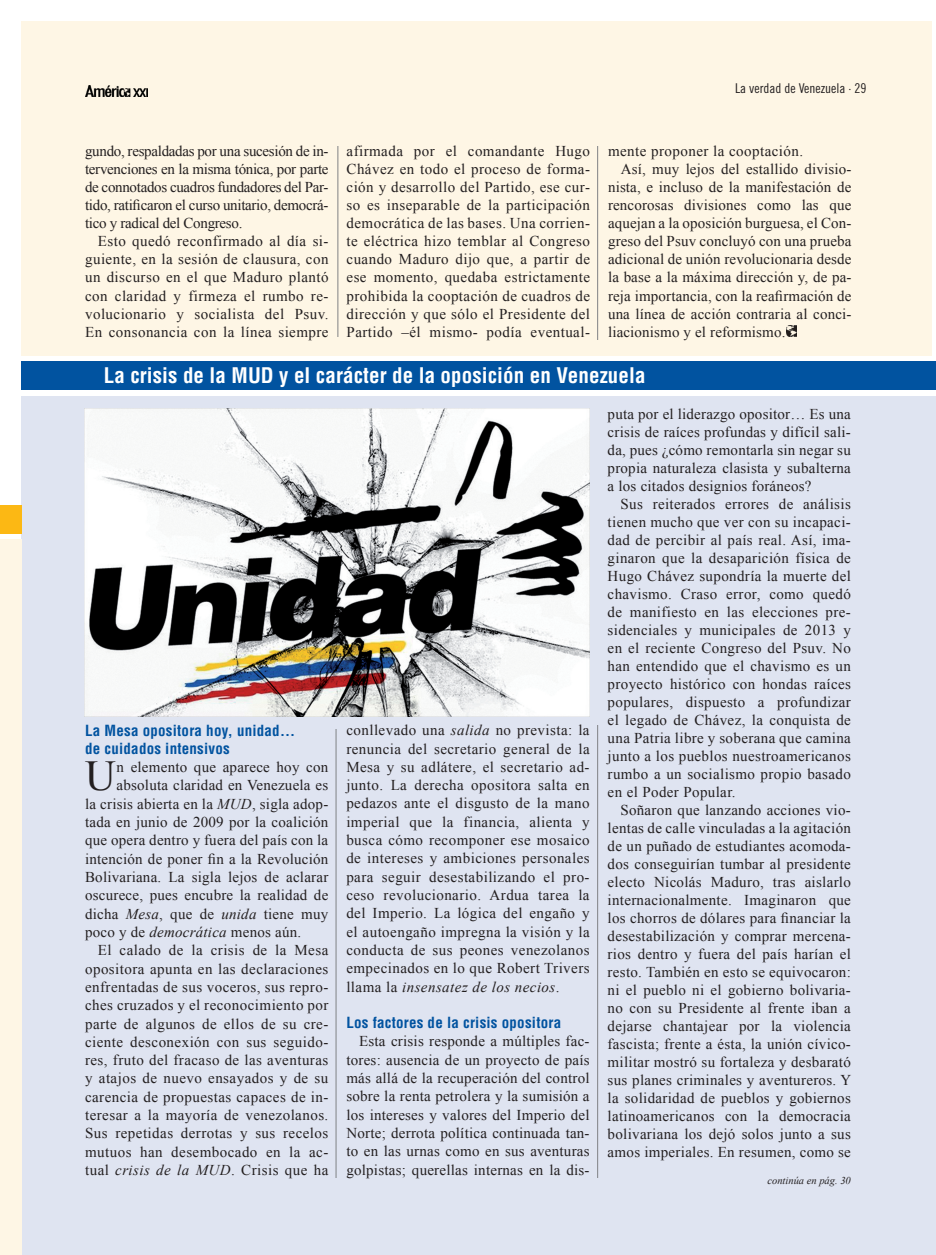
<style>
.page{position:relative;width:936px;height:1255px;background:#fff}
.page>*{position:absolute;margin:0;border:0;box-sizing:border-box;transform-origin:0 0}
.t1{font:42.6px "Times New Roman";color:#231f20}
.t2{font:700 condensed 21px "Helvetica LT Std";letter-spacing:.005em;color:#fff}
.t3{font:15px/18px "Times New Roman";letter-spacing:.015em;color:#231f20;text-align:justify}
.t4{font:700 condensed 15px "Helvetica LT Std";letter-spacing:.015em;color:#0153a0}
.copy_ohne_einzug{font:13.5px "Trade Gothic Cond Eighteen";color:#231f20}
.t5{font:italic 10.5px "Times New Roman";color:#231f20}
.s1{font-style:italic}
</style>
<div class="page">
<div style="left:21px;top:396px;width:914px;height:858px;background:#dfe4f1"></div>
<div style="left:0;top:539px;width:21px;height:715px;background:#fef6e5"></div>
<div style="left:21px;top:21px;width:910px;height:335px;background:#fef6e5"></div>
<div style="left:0;top:505px;width:21px;height:28px;background:#fcb814"></div>
<div style="left:21px;top:362px;width:914px;height:28px;background:#0153a0"></div>
<img style="left:84px;top:408px;width:505px;height:308px">
<img style="left:85px;top:85px;width:62px;height:11px">
<hr style="left:337px;top:146px;width:1px;height:190px;background:#808285">
<hr style="left:597px;top:146px;width:1px;height:193px;background:#808285">
<hr style="left:597px;top:725px;width:1px;height:452px;background:#808285">
<hr style="left:336px;top:729px;width:1px;height:448px;background:#808285">
<svg style="left:786px;top:325px;width:10px;height:12px"></svg>
<p class="copy_ohne_einzug" style="left:735px;top:80px;width:133px">La verdad de Venezuela · 29</p>
<p class="t3" style="left:85px;top:142px;width:245px">gundo, respaldadas por una sucesión de in&shy;tervenciones en la misma tónica, por parte de connotados cuadros fundadores del Par&shy;tido, ratificaron el curso unitario, democrá&shy;tico y radical del Congreso.</p>
<p class="t3" style="left:85px;top:232px;width:245px;text-indent:13px">Esto quedó reconfirmado al día si&shy;guiente, en la sesión de clausura, con un discurso en el que Maduro plantó con claridad y firmeza el rumbo re&shy;volucionario y socialista del Psuv.<br>En consonancia con la línea siempre</p>
<p class="t3" style="left:346px;top:142px;width:245px">afirmada por el comandante Hugo Chávez en todo el proceso de forma&shy;ción y desarrollo del Partido, ese cur&shy;so es inseparable de la participación democrática de las bases. Una corrien&shy;te eléctrica hizo temblar al Congreso cuando Maduro dijo que, a partir de ese momento, quedaba estrictamente prohibida la cooptación de cuadros de dirección y que sólo el Presidente del Partido –él mismo- podía eventual-</p>
<p class="t3" style="left:608px;top:142px;width:197px">mente proponer la cooptación.</p>
<p class="t3" style="left:608px;top:160px;width:245px;text-indent:13px">Así, muy lejos del estallido divisio&shy;nista, e incluso de la manifestación de rencorosas divisiones como las que aquejan a la oposición burguesa, el Con&shy;greso del Psuv concluyó con una prueba adicional de unión revolucionaria desde la base a la máxima dirección y, de pa&shy;reja importancia, con la reafirmación de una línea de acción contraria al conci&shy;liacionismo y el reformismo.</p>
<p class="t2" style="left:104px;top:362px;width:543px">La crisis de la MUD y el carácter de la oposición en Venezuela</p>
<p class="t4" style="left:85px;top:720px;width:211px">La Mesa opositora hoy, unidad…</p>
<p class="t4" style="left:85px;top:739px;width:146px">de cuidados intensivos</p>
<p class="t1" style="left:85px;top:747px;width:32px">U</p>
<p class="t3" style="left:116px;top:758px;width:213px">n elemento que aparece hoy con</p>
<p class="t3" style="left:116px;top:776px;width:213px">absoluta claridad en Venezuela es</p>
<p class="t3" style="left:85px;top:794px;width:245px">la crisis abierta en la <span class="s1">MUD</span>, sigla adop-</p>
<p class="t3" style="left:85px;top:812px;width:245px">tada en junio de 2009 por la coalición</p>
<p class="t3" style="left:85px;top:831px;width:245px">que opera dentro y fuera del país con la</p>
<p class="t3" style="left:85px;top:849px;width:245px">intención de poner fin a la Revolución</p>
<p class="t3" style="left:85px;top:867px;width:245px">Bolivariana. La sigla lejos de aclarar</p>
<p class="t3" style="left:85px;top:886px;width:245px">oscurece, pues encubre la realidad de</p>
<p class="t3" style="left:85px;top:904px;width:245px">dicha <span class="s1">Mesa</span>, que de <span class="s1">unida</span> tiene muy</p>
<p class="t3" style="left:85px;top:922px;width:218px">poco y de <span class="s1">democrática</span> menos aún.</p>
<p class="t3" style="left:85px;top:940px;width:245px;text-indent:13px">El calado de la crisis de la Mesa opositora apunta en las declaraciones enfrentadas de sus voceros, sus repro&shy;ches cruzados y el reconocimiento por parte de algunos de ellos de su cre&shy;ciente desconexión con sus seguido&shy;res, fruto del fracaso de las aventuras y atajos de nuevo ensayados y de su carencia de propuestas capaces de in&shy;teresar a la mayoría de venezolanos.<br>Sus repetidas derrotas y sus recelos mutuos han desembocado en la ac&shy;tual <span class="s1">crisis de la MUD</span>. Crisis que ha</p>
<p class="t3" style="left:346px;top:720px;width:245px">conllevado una <span class="s1">salida</span> no prevista: la renuncia del secretario general de la Mesa y su adlátere, el secretario ad&shy;junto. La derecha opositora salta en pedazos ante el disgusto de la mano imperial que la financia, alienta y busca cómo recomponer ese mosaico de intereses y ambiciones personales para seguir desestabilizando el pro&shy;ceso revolucionario. Ardua tarea la del Imperio. La lógica del engaño y el autoengaño impregna la visión y la conducta de sus peones venezolanos empecinados en lo que Robert Trivers llama la <span class="s1">insensatez de los necios</span>.</p>
<p class="t4" style="left:346px;top:1013px;width:216px">Los factores de la crisis opositora</p>
<p class="t3" style="left:346px;top:1032px;width:245px;text-indent:13px">Esta crisis responde a múltiples fac&shy;tores: ausencia de un proyecto de país más allá de la recuperación del control sobre la renta petrolera y la sumisión a los intereses y valores del Imperio del Norte; derrota política continuada tan&shy;to en las urnas como en sus aventuras golpistas; querellas internas en la dis-</p>
<p class="t3" style="left:607px;top:404px;width:245px">puta por el liderazgo opositor… Es una crisis de raíces profundas y difícil sali&shy;da, pues ¿cómo remontarla sin negar su propia naturaleza clasista y subalterna a los citados designios foráneos?</p>
<p class="t3" style="left:607px;top:494px;width:245px;text-indent:13px">Sus reiterados errores de análisis tienen mucho que ver con su incapaci&shy;dad de percibir al país real. Así, ima&shy;ginaron que la desaparición física de Hugo Chávez supondría la muerte del chavismo. Craso error, como quedó de manifiesto en las elecciones pre&shy;sidenciales y municipales de 2013 y en el reciente Congreso del Psuv. No han entendido que el chavismo es un proyecto histórico con hondas raíces populares, dispuesto a profundizar el legado de Chávez, la conquista de una Patria libre y soberana que camina junto a los pueblos nuestroamericanos rumbo a un socialismo propio basado en el Poder Popular.</p>
<p class="t3" style="left:607px;top:800px;width:245px;text-indent:13px">Soñaron que lanzando acciones vio&shy;lentas de calle vinculadas a la agitación de un puñado de estudiantes acomoda&shy;dos conseguirían tumbar al presidente electo Nicolás Maduro, tras aislarlo internacionalmente. Imaginaron que los chorros de dólares para financiar la desestabilización y comprar mercena&shy;rios dentro y fuera del país harían el resto. También en esto se equivocaron: ni el pueblo ni el gobierno bolivaria&shy;no con su Presidente al frente iban a dejarse chantajear por la violencia fascista; frente a ésta, la unión cívico&shy;militar mostró su fortaleza y desbarató sus planes criminales y aventureros. Y la solidaridad de pueblos y gobiernos latinoamericanos con la democracia bolivariana los dejó solos junto a sus amos imperiales. En resumen, como se</p>
<p class="t5" style="left:767px;top:1172px;width:85px">continúa en pág. 30</p>
</div>
